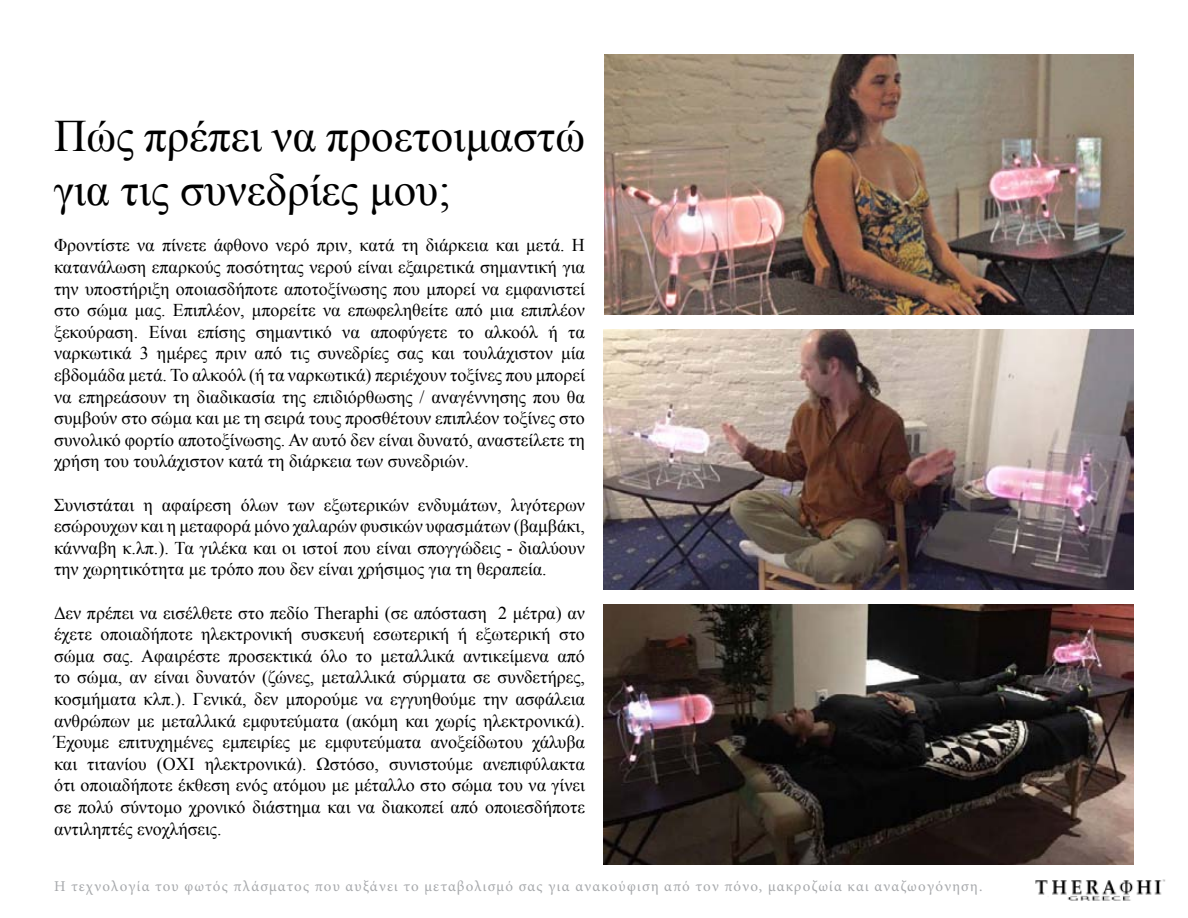
<style>
.page{position:relative;width:1188px;height:918px;background:#fff}
.page>*{position:absolute;margin:0;border:0;box-sizing:border-box;transform-origin:0 0}
.t1{font:45px/54px "Times New Roman";color:#000}
.t2{font:18px/21.6px "Times New Roman";color:#000;text-align:justify}
.t3{font:15px "Minion Pro";letter-spacing:.075em;color:#a7a9ac}
</style>
<div class="page">
<img style="left:1035px;top:880px;width:130px;height:21px">
<img style="left:604px;top:54px;width:530px;height:260px">
<img style="left:603px;top:329px;width:531px;height:261px">
<img style="left:603px;top:604px;width:531px;height:261px">
<h1 class="t1" style="left:54px;top:108px;width:533px">Πώς πρέπει να προετοιμαστώ για τις συνεδρίες μου;</h1>
<p class="t2" style="left:54px;top:234px;width:533px">Φροντίστε να πίνετε άφθονο νερό πριν, κατά τη διάρκεια και μετά. Η κατανάλωση επαρκούς ποσότητας νερού είναι εξαιρετικά σημαντική για την υποστήριξη οποιασδήποτε αποτοξίνωσης που μπορεί να εμφανιστεί στο σώμα μας. Επιπλέον, μπορείτε να επωφεληθείτε από μια επιπλέον ξεκούραση. Είναι επίσης σημαντικό να αποφύγετε το αλκοόλ ή τα ναρκωτικά 3 ημέρες πριν από τις συνεδρίες σας και τουλάχιστον μία εβδομάδα μετά. Το αλκοόλ (ή τα ναρκωτικά) περιέχουν τοξίνες που μπορεί να επηρεάσουν τη διαδικασία της επιδιόρθωσης / αναγέννησης που θα συμβούν στο σώμα και με τη σειρά τους προσθέτουν επιπλέον τοξίνες στο συνολικό φορτίο αποτοξίνωσης. Αν αυτό δεν είναι δυνατό, αναστείλετε τη χρήση του τουλάχιστον κατά τη διάρκεια των συνεδριών.</p>
<p class="t2" style="left:54px;top:494px;width:532px">Συνιστάται η αφαίρεση όλων των εξωτερικών ενδυμάτων, λιγότερων εσώρουχων και η μεταφορά μόνο χαλαρών φυσικών υφασμάτων (βαμβάκι, κάνναβη κ.λπ.). Τα γιλέκα και οι ιστοί που είναι σπογγώδεις - διαλύουν την χωρητικότητα με τρόπο που δεν είναι χρήσιμος για τη θεραπεία.</p>
<p class="t2" style="left:54px;top:602px;width:533px">Δεν πρέπει να εισέλθετε στο πεδίο Theraphi (σε απόσταση 2 μέτρα) αν έχετε οποιαδήποτε ηλεκτρονική συσκευή εσωτερική ή εξωτερική στο σώμα σας. Αφαιρέστε προσεκτικά όλο το μεταλλικά αντικείμενα από το σώμα, αν είναι δυνατόν (ζώνες, μεταλλικά σύρματα σε συνδετήρες, κοσμήματα κλπ.). Γενικά, δεν μπορούμε να εγγυηθούμε την ασφάλεια ανθρώπων με μεταλλικά εμφυτεύματα (ακόμη και χωρίς ηλεκτρονικά).<br>Έχουμε επιτυχημένες εμπειρίες με εμφυτεύματα ανοξείδωτου χάλυβα και τιτανίου (ΟΧΙ ηλεκτρονικά). Ωστόσο, συνιστούμε ανεπιφύλακτα ότι οποιαδήποτε έκθεση ενός ατόμου με μέταλλο στο σώμα του να γίνει σε πολύ σύντομο χρονικό διάστημα και να διακοπεί από οποιεσδήποτε αντιληπτές ενοχλήσεις.</p>
<p class="t3" style="left:54px;top:876px;width:930px">Η τεχνολογία του φωτός πλάσματος που αυξάνει το μεταβολισμό σας για ανακούφιση από τον πόνο, μακροζωία και αναζωογόνηση.</p>
</div>
